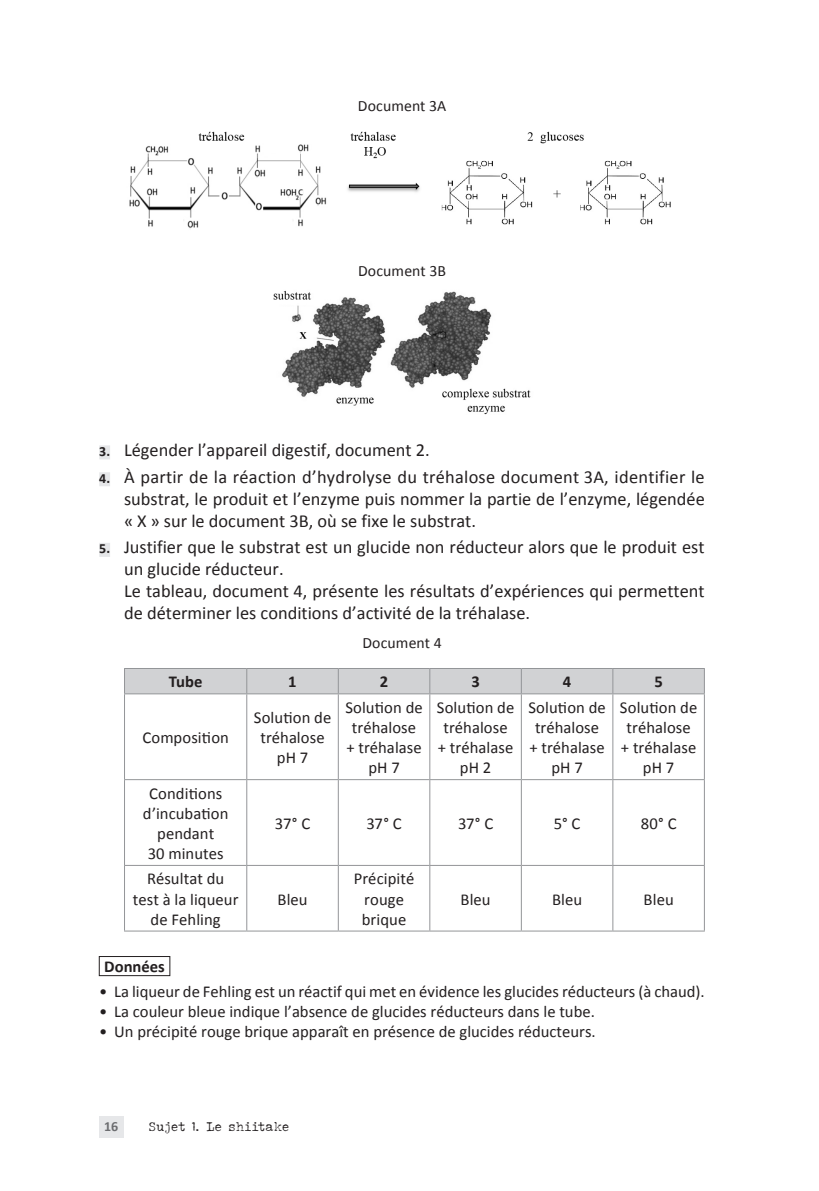
<style>
.page{position:relative;width:819px;height:1191px;background:#fff}
.page>*{position:absolute;margin:0;border:0;box-sizing:border-box;transform-origin:0 0}
.t1{font:18.38px/21.9px "Calibri";color:#231f20;text-align:justify}
.t2{font:16.62px/20.1px "Calibri";color:#231f20;text-align:center}
.t3{font:700 16.62px "Calibri";color:#231f20}
.t4{font:15.75px "Calibri";letter-spacing:.01em;color:#231f20}
.t5{font:700 14px "Calibri";color:#6c6d70}
.t6{font:12.25px "John Doe";letter-spacing:.02em;color:#231f20}
.s1{font-weight:700;font-size:14px}
</style>
<div class="page">
<div style="left:99px;top:1116px;width:24px;height:21px;background:#e6e7e9"></div>
<div style="left:99px;top:445px;width:11px;height:14px;background:#e6e7e9"></div>
<div style="left:99px;top:472px;width:11px;height:14px;background:#e6e7e9"></div>
<div style="left:99px;top:543px;width:11px;height:14px;background:#e6e7e9"></div>
<div style="left:99px;top:956px;width:71px;height:19px;border:1px solid #231f20"></div>
<img style="left:129px;top:131px;width:542px;height:98px">
<img style="left:273px;top:290px;width:258px;height:125px">
<hr style="left:246px;top:694px;width:1px;height:85px;background:#939598">
<hr style="left:124px;top:779px;width:123px;height:1px;background:#939598">
<hr style="left:247px;top:779px;width:91px;height:1px;background:#939598">
<hr style="left:246px;top:780px;width:1px;height:85px;background:#939598">
<hr style="left:338px;top:779px;width:92px;height:1px;background:#939598">
<hr style="left:430px;top:779px;width:91px;height:1px;background:#939598">
<hr style="left:521px;top:779px;width:92px;height:1px;background:#939598">
<hr style="left:613px;top:779px;width:91px;height:1px;background:#939598">
<hr style="left:124px;top:865px;width:123px;height:1px;background:#939598">
<hr style="left:247px;top:865px;width:91px;height:1px;background:#939598">
<hr style="left:246px;top:866px;width:1px;height:64px;background:#939598">
<hr style="left:338px;top:865px;width:92px;height:1px;background:#939598">
<hr style="left:430px;top:865px;width:91px;height:1px;background:#939598">
<hr style="left:521px;top:865px;width:92px;height:1px;background:#939598">
<hr style="left:613px;top:865px;width:91px;height:1px;background:#939598">
<div style="left:124px;top:668px;width:581px;height:26px;background:#d1d2d4"></div>
<hr style="left:124px;top:693px;width:123px;height:1px;background:#939598">
<hr style="left:124px;top:694px;width:1px;height:85px;background:#939598">
<hr style="left:247px;top:693px;width:91px;height:1px;background:#939598">
<hr style="left:338px;top:693px;width:92px;height:1px;background:#939598">
<hr style="left:338px;top:694px;width:1px;height:85px;background:#939598">
<hr style="left:430px;top:693px;width:91px;height:1px;background:#939598">
<hr style="left:429px;top:694px;width:1px;height:85px;background:#939598">
<hr style="left:521px;top:693px;width:92px;height:1px;background:#939598">
<hr style="left:521px;top:694px;width:1px;height:85px;background:#939598">
<hr style="left:613px;top:693px;width:91px;height:1px;background:#939598">
<hr style="left:612px;top:694px;width:1px;height:85px;background:#939598">
<hr style="left:704px;top:694px;width:1px;height:85px;background:#939598">
<hr style="left:124px;top:780px;width:1px;height:85px;background:#939598">
<hr style="left:338px;top:780px;width:1px;height:85px;background:#939598">
<hr style="left:429px;top:780px;width:1px;height:85px;background:#939598">
<hr style="left:521px;top:780px;width:1px;height:85px;background:#939598">
<hr style="left:612px;top:780px;width:1px;height:85px;background:#939598">
<hr style="left:704px;top:780px;width:1px;height:85px;background:#939598">
<hr style="left:124px;top:866px;width:1px;height:64px;background:#939598">
<hr style="left:338px;top:866px;width:1px;height:64px;background:#939598">
<hr style="left:429px;top:866px;width:1px;height:64px;background:#939598">
<hr style="left:521px;top:866px;width:1px;height:64px;background:#939598">
<hr style="left:612px;top:866px;width:1px;height:64px;background:#939598">
<hr style="left:704px;top:866px;width:1px;height:64px;background:#939598">
<hr style="left:124px;top:930px;width:123px;height:1px;background:#939598">
<hr style="left:247px;top:930px;width:91px;height:1px;background:#939598">
<hr style="left:338px;top:930px;width:92px;height:1px;background:#939598">
<hr style="left:430px;top:930px;width:91px;height:1px;background:#939598">
<hr style="left:521px;top:930px;width:92px;height:1px;background:#939598">
<hr style="left:613px;top:930px;width:91px;height:1px;background:#939598">
<p class="t4" style="left:358px;top:96px;width:90px">Document 3A</p>
<p class="t4" style="left:358px;top:261px;width:89px">Document 3B</p>
<p class="t1" style="left:99px;top:439px;width:332px"><span class="s1">3.</span> Légender l’appareil digestif, document 2.</p>
<p class="t1" style="left:124px;top:466px;width:582px;text-indent:-25px"><span class="s1">4.</span> À partir de la réaction d’hydrolyse du tréhalose document 3A, identifier le substrat, le produit et l’enzyme puis nommer la partie de l’enzyme, légendée « X » sur le document 3B, où se fixe le substrat.</p>
<p class="t1" style="left:124px;top:536px;width:582px;text-align:left;text-indent:-25px"><span class="s1">5.</span> Justifier que le substrat est un glucide non réducteur alors que le produit est un glucide réducteur.<br>Le tableau, document 4, présente les résultats d’expériences qui permettent de déterminer les conditions d’activité de la tréhalase.</p>
<p class="t4" style="left:362px;top:633px;width:81px">Document 4</p>
<p class="t3" style="left:169px;top:671px;width:35px">Tube</p>
<p class="t3" style="left:288px;top:671px;width:10px">1</p>
<p class="t3" style="left:380px;top:671px;width:10px">2</p>
<p class="t3" style="left:471px;top:671px;width:10px">3</p>
<p class="t3" style="left:563px;top:671px;width:10px">4</p>
<p class="t3" style="left:654px;top:671px;width:10px">5</p>
<p class="t2" style="left:142px;top:727px;width:88px">Composition</p>
<p class="t2" style="left:143px;top:783px;width:87px">Conditions d’incubation pendant<br>30 minutes</p>
<p class="t2" style="left:133px;top:869px;width:107px">Résultat du test à la liqueur de Fehling</p>
<p class="t2" style="left:254px;top:707px;width:79px">Solution de tréhalose pH 7</p>
<p class="t2" style="left:345px;top:697px;width:79px">Solution de tréhalose<br>+ tréhalase pH 7</p>
<p class="t2" style="left:437px;top:697px;width:79px">Solution de tréhalose<br>+ tréhalase pH 2</p>
<p class="t2" style="left:528px;top:697px;width:79px">Solution de tréhalose<br>+ tréhalase pH 7</p>
<p class="t2" style="left:620px;top:697px;width:79px">Solution de tréhalose<br>+ tréhalase pH 7</p>
<p class="t2" style="left:275px;top:813px;width:37px">37° C</p>
<p class="t2" style="left:366px;top:813px;width:37px">37° C</p>
<p class="t2" style="left:458px;top:813px;width:37px">37° C</p>
<p class="t2" style="left:554px;top:813px;width:28px">5° C</p>
<p class="t2" style="left:640px;top:813px;width:37px">80° C</p>
<p class="t2" style="left:277px;top:889px;width:32px">Bleu</p>
<p class="t2" style="left:354px;top:869px;width:62px">Précipité rouge brique</p>
<p class="t2" style="left:460px;top:889px;width:32px">Bleu</p>
<p class="t2" style="left:552px;top:889px;width:32px">Bleu</p>
<p class="t2" style="left:643px;top:889px;width:32px">Bleu</p>
<p class="t3" style="left:104px;top:955px;width:62px">Données</p>
<p class="t2" style="left:99px;top:981px;width:607px">• La liqueur de Fehling est un réactif qui met en évidence les glucides réducteurs (à chaud).</p>
<p class="t2" style="left:99px;top:1001px;width:497px">• La couleur bleue indique l’absence de glucides réducteurs dans le tube.</p>
<p class="t2" style="left:99px;top:1021px;width:498px">• Un précipité rouge brique apparaît en présence de glucides réducteurs.</p>
<p class="t5" style="left:104px;top:1117px;width:16px">16</p>
<p class="t6" style="left:149px;top:1119px;width:141px">Sujet 1. Le shiitake</p>
</div>
